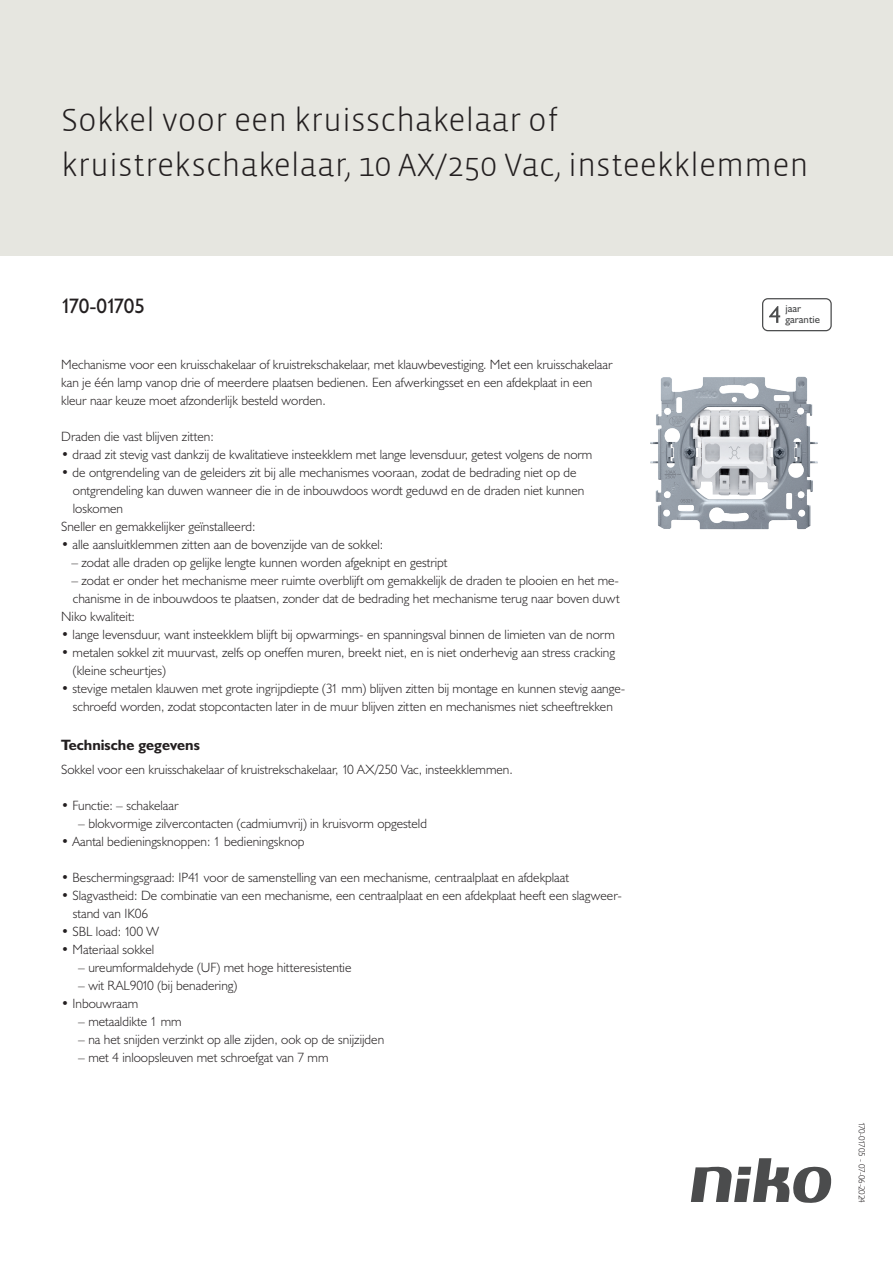
<style>
.page{position:relative;width:893px;height:1263px;background:#fff}
.page>*{position:absolute;margin:0;border:0;box-sizing:border-box;transform-origin:0 0}
.Title_datasheets{font:300 33px/45px "Vista Sans";color:#231f20}
.Article_number{font:21px "Humanist 521 BT";letter-spacing:-.025em;color:#231f20}
.Titles_parts{font:700 15px "Humanist 521 BT";color:#231f20}
.USP_Bullets{font:300 13.5px/18px "Humanist 521 BT";color:#231f20}
.Platte_tekst_CAB{font:300 13.5px/18px "Humanist 521 BT";color:#231f20}
.USP_Bullets_level_2{font:300 13.5px "Humanist 521 BT";color:#231f20}
.t1{font:10.8px/10.8px "Humanist 521 BT";color:#4b4c4d}
.Revision{font:300 9px "Humanist 521 BT";letter-spacing:-.05em;color:#231f20}
</style>
<div class="page">
<svg style="left:691px;top:1158px;width:141px;height:45px"></svg>
<div style="left:0;top:0;width:893px;height:255px;background:#e6e6e0"></div>
<svg style="left:762px;top:298px;width:70px;height:33px"></svg>
<img style="left:650px;top:376px;width:168px;height:154px">
<p class="Title_datasheets" style="left:61px;top:98px;width:749px">Sokkel voor een kruisschakelaar of kruistrekschakelaar, 10 AX/250 Vac, insteekklemmen</p>
<p class="Article_number" style="left:61px;top:293px;width:85px">170-01705</p>
<p class="t1" style="left:785px;top:303px;width:36px">jaar garantie</p>
<p class="Platte_tekst_CAB" style="left:61px;top:355px;width:553px">Mechanisme voor een kruisschakelaar of kruistrekschakelaar, met klauwbevestiging. Met een kruisschakelaar kan je één lamp vanop drie of meerdere plaatsen bedienen. Een afwerkingsset en een afdekplaat in een kleur naar keuze moet afzonderlijk besteld worden.</p>
<p class="USP_Bullets" style="left:61px;top:427px;width:154px">Draden die vast blijven zitten:</p>
<p class="USP_Bullets" style="left:61px;top:445px;width:533px">• draad zit stevig vast dankzij de kwalitatieve insteekklem met lange levensduur, getest volgens de norm</p>
<p class="USP_Bullets" style="left:73px;top:463px;width:513px;text-indent:-12px">• de ontgrendeling van de geleiders zit bij alle mechanismes vooraan, zodat de bedrading niet op de ontgrendeling kan duwen wanneer die in de inbouwdoos wordt geduwd en de draden niet kunnen loskomen</p>
<p class="USP_Bullets" style="left:61px;top:517px;width:196px">Sneller en gemakkelijker geïnstalleerd:</p>
<p class="USP_Bullets" style="left:61px;top:535px;width:324px">• alle aansluitklemmen zitten aan de bovenzijde van de sokkel:</p>
<p class="USP_Bullets" style="left:71px;top:553px;width:378px">– zodat alle draden op gelijke lengte kunnen worden afgeknipt en gestript</p>
<p class="USP_Bullets" style="left:71px;top:571px;width:550px">– zodat er onder het mechanisme meer ruimte overblijft om gemakkelijk de draden te plooien en het me&shy;chanisme in de inbouwdoos te plaatsen, zonder dat de bedrading het mechanisme terug naar boven duwt</p>
<p class="USP_Bullets" style="left:61px;top:607px;width:75px">Niko kwaliteit:</p>
<p class="USP_Bullets" style="left:61px;top:625px;width:555px">• lange levensduur, want insteekklem blijft bij opwarmings- en spanningsval binnen de limieten van de norm</p>
<p class="USP_Bullets" style="left:73px;top:643px;width:544px;text-indent:-12px">• metalen sokkel zit muurvast, zelfs op oneffen muren, breekt niet, en is niet onderhevig aan stress cracking (kleine scheurtjes)</p>
<p class="USP_Bullets" style="left:61px;top:679px;width:566px;text-align:center">• stevige metalen klauwen met grote ingrijpdiepte (31 mm) blijven zitten bij montage en kunnen stevig aange&shy;schroefd worden, zodat stopcontacten later in de muur blijven zitten en mechanismes niet scheeftrekken</p>
<p class="Titles_parts" style="left:61px;top:735px;width:140px">Technische gegevens</p>
<p class="Platte_tekst_CAB" style="left:61px;top:760px;width:453px">Sokkel voor een kruisschakelaar of kruistrekschakelaar, 10 AX/250 Vac, insteekklemmen.</p>
<p class="USP_Bullets" style="left:61px;top:796px;width:119px">• Functie: – schakelaar</p>
<p class="USP_Bullets_level_2" style="left:78px;top:815px;width:350px">– blokvormige zilvercontacten (cadmiumvrij) in kruisvorm opgesteld</p>
<p class="USP_Bullets" style="left:61px;top:832px;width:245px">• Aantal bedieningsknoppen: 1 bedieningsknop</p>
<p class="USP_Bullets" style="left:61px;top:868px;width:509px">• Beschermingsgraad: IP41 voor de samenstelling van een mechanisme, centraalplaat en afdekplaat</p>
<p class="USP_Bullets" style="left:73px;top:886px;width:550px;text-indent:-12px">• Slagvastheid: De combinatie van een mechanisme, een centraalplaat en een afdekplaat heeft een slagweer&shy;stand van IK06</p>
<p class="USP_Bullets" style="left:61px;top:922px;width:99px">• SBL load: 100 W</p>
<p class="USP_Bullets" style="left:61px;top:940px;width:95px">• Materiaal sokkel</p>
<p class="USP_Bullets_level_2" style="left:78px;top:959px;width:275px">– ureumformaldehyde (UF) met hoge hitteresistentie</p>
<p class="USP_Bullets_level_2" style="left:78px;top:977px;width:161px">– wit RAL9010 (bij benadering)</p>
<p class="USP_Bullets" style="left:61px;top:994px;width:78px">• Inbouwraam</p>
<p class="USP_Bullets_level_2" style="left:78px;top:1013px;width:105px">– metaaldikte 1 mm</p>
<p class="USP_Bullets_level_2" style="left:78px;top:1031px;width:307px">– na het snijden verzinkt op alle zijden, ook op de snijzijden</p>
<p class="USP_Bullets_level_2" style="left:78px;top:1049px;width:252px">– met 4 inloopsleuven met schroefgat van 7 mm</p>
<p class="Revision" style="left:868px;top:1122px;width:83px;rotate:90deg">170-01705 - 07-06-2024</p>
</div>
